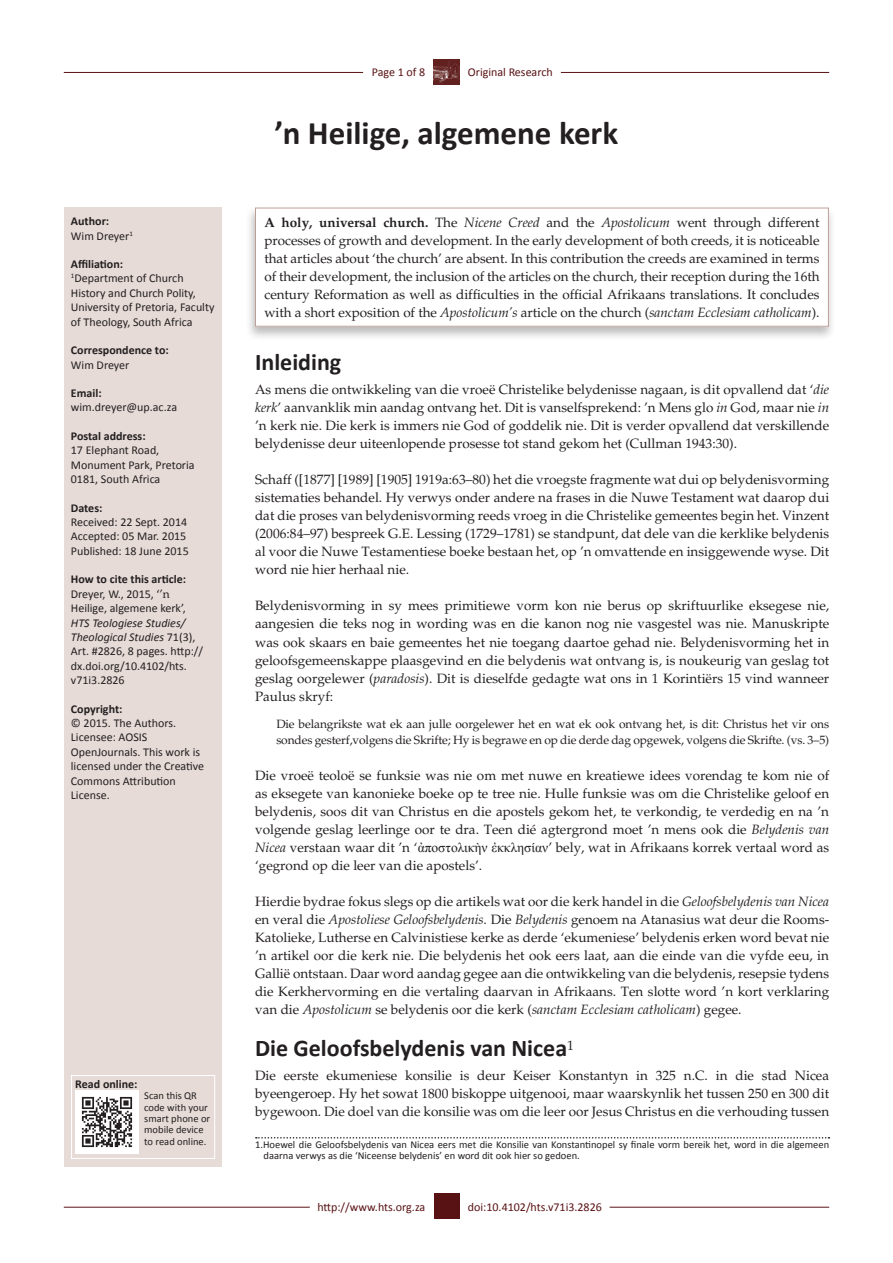
<style>
.page{position:relative;width:893px;height:1263px;background:#fff}
.page>*{position:absolute;margin:0;border:0;box-sizing:border-box;transform-origin:0 0}
.Article_Title{font:700 33px "Calibri";color:#231f20}
._1{font:700 24px "Calibri";color:#231f20}
.Text{font:13.5px/18px "Palatino";color:#231f20;text-align:justify}
.Text1{font:13.5px/18px "Palatino";color:#231f20;text-align:justify}
.Sidebar_text{font:12px/14.4px "Calibri";color:#231f20}
.Quote_First{font:12px/16.5px "Palatino";letter-spacing:-.01em;color:#231f20}
.Sidebar_head{font:700 12px "Calibri";color:#231f20}
.RRH_Bottom{font:12px "Calibri";color:#581214}
.LRH_Bottom{font:12px "Calibri";letter-spacing:-.005em;color:#581214}
.RRH{font:12px "Calibri";color:#581214}
.LRH{font:12px "Calibri";letter-spacing:-.005em;color:#581214}
.Footnote_List_First{font:10.5px/10.5px "Calibri";color:#231f20}
.Sidebar_text-2{font:10.5px/11.4px "Calibri";color:#231f20}
.s1{font-family:"Palatino"}
.s2{font-style:italic}
.s3{font-weight:700}
.s4{font-family:"Times New Roman"}
</style>
<div class="page">
<hr style="left:64px;top:1207px;width:246px;height:1px;background:#581214">
<hr style="left:610px;top:1207px;width:219px;height:1px;background:#581214">
<hr style="left:64px;top:72px;width:299px;height:1px;background:#581214">
<hr style="left:561px;top:72px;width:268px;height:1px;background:#581214">
<img style="left:434px;top:59px;width:25px;height:26px">
<div style="left:434px;top:1193px;width:25px;height:26px;background:#581214"></div>
<div style="left:65px;top:208px;width:157px;height:959px;background:#e6dbd7"></div>
<div style="left:246px;top:205px;width:590px;height:136px;background:#231f20;opacity:.3"></div>
<div style="left:255px;top:208px;width:573px;height:118px;background:#fff"></div>
<div style="left:255px;top:208px;width:574px;height:119px;border:1px solid #be9f98"></div>
<img style="left:75px;top:1091px;width:63px;height:63px">
<svg style="left:256px;top:1137px;width:573px;height:1px"></svg>
<div style="left:71px;top:1075px;width:144px;height:84px;border:1px solid #fff"></div>
<p class="Sidebar_head" style="left:71px;top:214px;width:40px">Author:</p>
<p class="Sidebar_text" style="left:71px;top:228px;width:64px">Wim Dreyer<sup>1</sup></p>
<p class="Sidebar_head" style="left:71px;top:257px;width:54px">Affiliation:</p>
<p class="Sidebar_text" style="left:71px;top:271px;width:145px"><sup>1</sup>Department of Church<br>History and Church Polity,<br>University of Pretoria, Faculty of Theology, South Africa</p>
<p class="Sidebar_head" style="left:71px;top:343px;width:99px">Correspondence to:</p>
<p class="Sidebar_text" style="left:71px;top:357px;width:60px">Wim Dreyer</p>
<p class="Sidebar_head" style="left:71px;top:386px;width:32px">Email:</p>
<p class="Sidebar_text" style="left:71px;top:400px;width:108px">wim.dreyer@up.ac.za</p>
<p class="Sidebar_head" style="left:71px;top:428px;width:76px">Postal address:</p>
<p class="Sidebar_text" style="left:71px;top:443px;width:125px">17 Elephant Road,<br>Monument Park, Pretoria<br>0181, South Africa</p>
<p class="Sidebar_head" style="left:71px;top:500px;width:33px">Dates:</p>
<p class="Sidebar_text" style="left:71px;top:515px;width:118px">Received: 22 Sept. 2014</p>
<p class="Sidebar_text" style="left:71px;top:529px;width:117px">Accepted: 05 Mar. 2015</p>
<p class="Sidebar_text" style="left:71px;top:544px;width:119px">Published: 18 June 2015</p>
<p class="Sidebar_head" style="left:71px;top:572px;width:117px">How to cite this article:</p>
<p class="Sidebar_text" style="left:71px;top:587px;width:134px">Dreyer, W., 2015, ‘<span class="s1">’n<br></span>Heilige, algemene kerk’,<br><span class="s2">HTS Teologiese Studies/<br>Theological Studies</span> 71(3),<br>Art. #2826, 8 pages. http:// dx.doi.org/10.4102/hts. v71i3.2826</p>
<p class="Sidebar_head" style="left:71px;top:701px;width:53px">Copyright:</p>
<p class="Sidebar_text" style="left:71px;top:716px;width:135px">© 2015. The Authors.<br>Licensee: AOSIS<br>OpenJournals. This work is licensed under the Creative<br>Commons Attribution<br>License.</p>
<p class="Sidebar_head" style="left:75px;top:1077px;width:64px">Read online:</p>
<p class="Sidebar_text-2" style="left:144px;top:1090px;width:67px">Scan this QR code with your smart phone or mobile device to read online.</p>
<p class="LRH" style="left:372px;top:65px;width:55px">Page 1 of 8</p>
<p class="RRH" style="left:468px;top:65px;width:86px">Original Research</p>
<p class="Article_Title" style="left:275px;top:112px;width:345px">’n Heilige, algemene kerk</p>
<p class="Text" style="left:264px;top:214px;width:557px"><span class="s3">A holy, universal church.</span> The <span class="s2">Nicene Creed</span> and the <span class="s2">Apostolicum</span> went through different processes of growth and development. In the early development of both creeds, it is noticeable that articles about ‘the church’ are absent. In this contribution the creeds are examined in terms of their development, the inclusion of the articles on the church, their reception during the 16th century Reformation as well as difficulties in the official Afrikaans translations. It concludes with a short exposition of the <span class="s2">Apostolicum’s</span> article on the church (<span class="s2">sanctam Ecclesiam catholicam</span>).</p>
<p class="_1" style="left:255px;top:348px;width:88px">Inleiding</p>
<p class="Text1" style="left:255px;top:381px;width:576px">As mens die ontwikkeling van die vroeë Christelike belydenisse nagaan, is dit opvallend dat ‘<span class="s2">die kerk</span>’ aanvanklik min aandag ontvang het. Dit is vanselfsprekend: ’n Mens glo <span class="s2">in</span> God, maar nie <span class="s2">in </span>’n kerk nie. Die kerk is immers nie God of goddelik nie. Dit is verder opvallend dat verskillende belydenisse deur uiteenlopende prosesse tot stand gekom het (Cullman 1943:30).</p>
<p class="Text" style="left:255px;top:471px;width:576px">Schaff ([1877] [1989] [1905] 1919a:63–80) het die vroegste fragmente wat dui op belydenisvorming sistematies behandel. Hy verwys onder andere na frases in die Nuwe Testament wat daarop dui dat die proses van belydenisvorming reeds vroeg in die Christelike gemeentes begin het. Vinzent (2006:84–97) bespreek G.E. Lessing (1729–1781) se standpunt, dat dele van die kerklike belydenis al voor die Nuwe Testamentiese boeke bestaan het, op ’n omvattende en insiggewende wyse. Dit word nie hier herhaal nie.</p>
<p class="Text" style="left:255px;top:597px;width:576px">Belydenisvorming in sy mees primitiewe vorm kon nie berus op skriftuurlike eksegese nie, aangesien die teks nog in wording was en die kanon nog nie vasgestel was nie. Manuskripte was ook skaars en baie gemeentes het nie toegang daartoe gehad nie. Belydenisvorming het in geloofsgemeenskappe plaasgevind en die belydenis wat ontvang is, is noukeurig van geslag tot geslag oorgelewer (<span class="s2">paradosis</span>). Dit is dieselfde gedagte wat ons in 1 Korintiërs 15 vind wanneer Paulus skryf:</p>
<p class="Quote_First" style="left:276px;top:715px;width:554px">Die belangrikste wat ek aan julle oorgelewer het en wat ek ook ontvang het, is dit: Christus het vir ons sondes gesterf,volgens die Skrifte; Hy is begrawe en op die derde dag opgewek, volgens die Skrifte. (vs. 3–5)</p>
<p class="Text" style="left:255px;top:767px;width:576px">Die vroeë teoloë se funksie was nie om met nuwe en kreatiewe idees vorendag te kom nie of as eksegete van kanonieke boeke op te tree nie. Hulle funksie was om die Christelike geloof en belydenis, soos dit van Christus en die apostels gekom het, te verkondig, te verdedig en na ’n volgende geslag leerlinge oor te dra. Teen dié agtergrond moet ’n mens ook die <span class="s2">Belydenis van Nicea</span> verstaan waar dit ’n ‘<span class="s4">ἀποστολικὴν ἐκκλησίαν</span>’ bely, wat in Afrikaans korrek vertaal word as ‘gegrond op die leer van die apostels’.</p>
<p class="Text" style="left:255px;top:893px;width:576px">Hierdie bydrae fokus slegs op die artikels wat oor die kerk handel in die <span class="s2">Geloofsbelydenis van Nicea </span>en veral die <span class="s2">Apostoliese Geloofsbelydenis.</span> Die <span class="s2">Belydenis</span> genoem na Atanasius wat deur die Rooms-Katolieke, Lutherse en Calvinistiese kerke as derde ‘ekumeniese’ belydenis erken word bevat nie ’n artikel oor die kerk nie. Die belydenis het ook eers laat, aan die einde van die vyfde eeu, in Gallië ontstaan. Daar word aandag gegee aan die ontwikkeling van die belydenis, resepsie tydens die Kerkhervorming en die vertaling daarvan in Afrikaans. Ten slotte word ’n kort verklaring van die <span class="s2">Apostolicum</span> se belydenis oor die kerk (<span class="s2">sanctam Ecclesiam catholicam</span>) gegee.</p>
<p class="_1" style="left:255px;top:1033px;width:320px">Die Geloofsbelydenis van Nicea<sup>1</sup></p>
<p class="Text1" style="left:255px;top:1067px;width:576px">Die eerste ekumeniese konsilie is deur Keiser Konstantyn in 325 n.C. in die stad Nicea byeengeroep. Hy het sowat 1800 biskoppe uitgenooi, maar waarskynlik het tussen 250 en 300 dit bygewoon. Die doel van die konsilie was om die leer oor Jesus Christus en die verhouding tussen</p>
<p class="Footnote_List_First" style="left:264px;top:1139px;width:567px;text-indent:-9px">1.Hoewel die Geloofsbelydenis van Nicea eers met die Konsilie van Konstantinopel sy finale vorm bereik het, word in die algemeen daarna verwys as die ‘Niceense belydenis’ en word dit ook hier so gedoen.</p>
<p class="LRH_Bottom" style="left:317px;top:1199px;width:109px">http://www.hts.org.za</p>
<p class="RRH_Bottom" style="left:468px;top:1199px;width:136px">doi:10.4102/hts.v71i3.2826</p>
</div>
